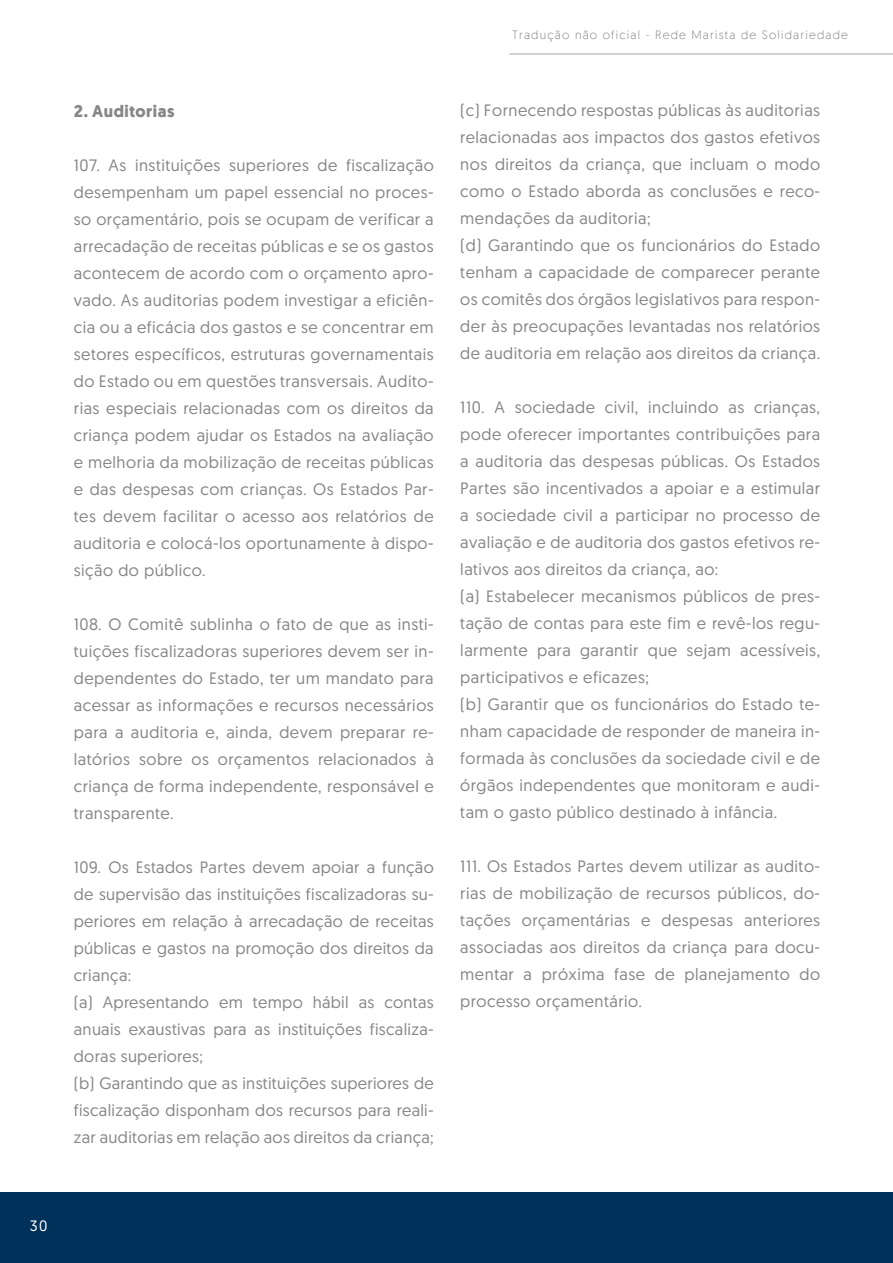
<style>
.page{position:relative;width:893px;height:1263px;background:#fff}
.page>*{position:absolute;margin:0;border:0;box-sizing:border-box;transform-origin:0 0}
.t1{font:16.5px/27px "Geomanist";letter-spacing:.03em;color:#878787;text-align:justify}
.t2{font:700 16.5px "Geomanist";letter-spacing:.03em;color:#878787}
.t3{font:15px "Geomanist";color:#fff}
.t4{font:300 12px "Geomanist";letter-spacing:.1em;color:#878787}
</style>
<div class="page">
<div style="left:0;top:1193px;width:893px;height:70px;background:#00315b"></div>
<hr style="left:509px;top:53px;width:384px;height:2px;background:#c6c6c6">
<p class="t2" style="left:74px;top:100px;width:102px">2. Auditorias</p>
<p class="t1" style="left:74px;top:151px;width:361px">107. As instituições superiores de fiscalização desempenham um papel essencial no proces&shy;so orçamentário, pois se ocupam de verificar a arrecadação de receitas públicas e se os gastos acontecem de acordo com o orçamento apro&shy;vado. As auditorias podem investigar a eficiên&shy;cia ou a eficácia dos gastos e se concentrar em setores específicos, estruturas governamentais do Estado ou em questões transversais. Audito&shy;rias especiais relacionadas com os direitos da criança podem ajudar os Estados na avaliação e melhoria da mobilização de receitas públicas e das despesas com crianças. Os Estados Par&shy;tes devem facilitar o acesso aos relatórios de auditoria e colocá-los oportunamente à dispo&shy;sição do público.</p>
<p class="t1" style="left:74px;top:610px;width:361px">108. O Comitê sublinha o fato de que as insti&shy;tuições fiscalizadoras superiores devem ser in&shy;dependentes do Estado, ter um mandato para acessar as informações e recursos necessários para a auditoria e, ainda, devem preparar re&shy;latórios sobre os orçamentos relacionados à criança de forma independente, responsável e transparente.</p>
<p class="t1" style="left:74px;top:853px;width:361px;text-align:left">109. Os Estados Partes devem apoiar a função de supervisão das instituições fiscalizadoras su&shy;periores em relação à arrecadação de receitas públicas e gastos na promoção dos direitos da criança:<br>(a) Apresentando em tempo hábil as contas anuais exaustivas para as instituições fiscaliza&shy;doras superiores;<br>(b) Garantindo que as instituições superiores de fiscalização disponham dos recursos para reali&shy;zar auditorias em relação aos direitos da criança;</p>
<p class="t4" style="left:512px;top:27px;width:337px">Tradução não oficial - Rede Marista de Solidariedade</p>
<p class="t1" style="left:460px;top:97px;width:361px;text-align:left">(c) Fornecendo respostas públicas às auditorias relacionadas aos impactos dos gastos efetivos nos direitos da criança, que incluam o modo como o Estado aborda as conclusões e reco&shy;mendações da auditoria;<br>(d) Garantindo que os funcionários do Estado tenham a capacidade de comparecer perante os comitês dos órgãos legislativos para respon&shy;der às preocupações levantadas nos relatórios de auditoria em relação aos direitos da criança.</p>
<p class="t1" style="left:460px;top:394px;width:361px;text-align:left">110. A sociedade civil, incluindo as crianças, pode oferecer importantes contribuições para a auditoria das despesas públicas. Os Estados Partes são incentivados a apoiar e a estimular a sociedade civil a participar no processo de avaliação e de auditoria dos gastos efetivos re&shy;lativos aos direitos da criança, ao:<br>(a) Estabelecer mecanismos públicos de pres&shy;tação de contas para este fim e revê-los regu&shy;larmente para garantir que sejam acessíveis, participativos e eficazes;<br>(b) Garantir que os funcionários do Estado te&shy;nham capacidade de responder de maneira in&shy;formada às conclusões da sociedade civil e de órgãos independentes que monitoram e audi&shy;tam o gasto público destinado à infância.</p>
<p class="t1" style="left:460px;top:852px;width:361px">111. Os Estados Partes devem utilizar as audito&shy;rias de mobilização de recursos públicos, do&shy;tações orçamentárias e despesas anteriores associadas aos direitos da criança para docu&shy;mentar a próxima fase de planejamento do processo orçamentário.</p>
<p class="t3" style="left:30px;top:1216px;width:19px">30</p>
</div>
